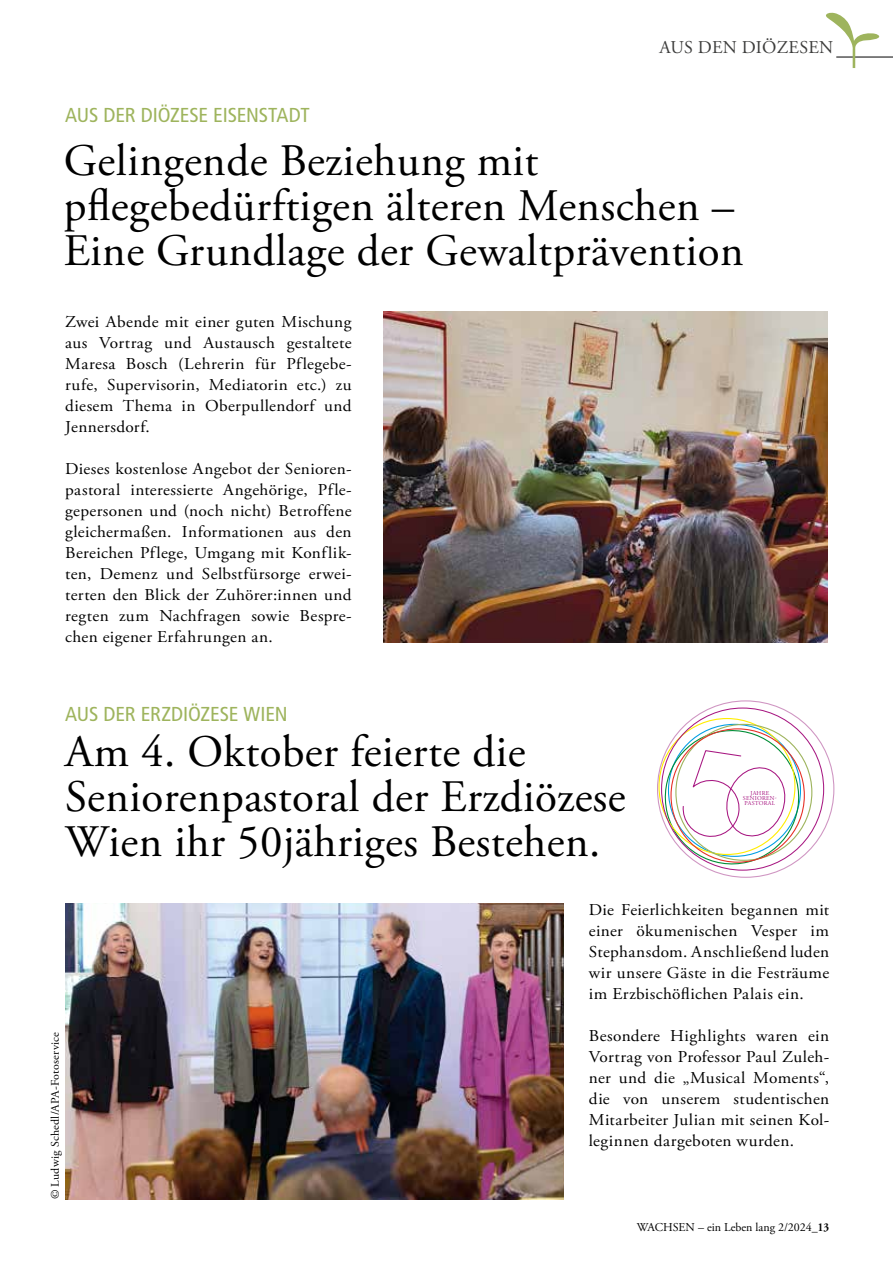
<style>
.page{position:relative;width:893px;height:1263px;background:#fff}
.page>*{position:absolute;margin:0;border:0;box-sizing:border-box;transform-origin:0 0}
.t1{font:45px/45px "Adobe Garamond Pro";letter-spacing:.01em;color:#000}
.t2{font:condensed 20.1px "Frutiger LT Std";letter-spacing:-.01em;color:#9eb45d;scale:1.04 1}
.t3{font:18px "Adobe Garamond Pro";letter-spacing:.015em;color:#3c3c3b}
.t4{font:16.5px/21px "Adobe Garamond Pro";letter-spacing:.025em;color:#000;text-align:justify;scale:1.04 1}
.t5{font:12px "Adobe Garamond Pro";color:#000}
.t6{font:11.55px "Adobe Garamond Pro";letter-spacing:.015em;color:#000;scale:1.04 1}
.t7{font:6px/4.9px "Adobe Garamond Pro";letter-spacing:.04em;color:#a71681;text-align:center}
.s1{font-weight:700}
</style>
<div class="page">
<hr style="left:836px;top:57px;width:57px;height:1px;background:#000">
<svg style="left:826px;top:12px;width:53px;height:56px"></svg>
<img style="left:65px;top:904px;width:498px;height:295px">
<img style="left:384px;top:311px;width:444px;height:331px">
<svg style="left:658px;top:724px;width:147px;height:147px"></svg>
<p class="t2" style="left:65px;top:104px;width:237px">AUS DER DIÖZESE EISENSTADT</p>
<p class="t3" style="left:659px;top:37px;width:175px">AUS DEN DIÖZESEN</p>
<h1 class="t1" style="left:64px;top:140px;width:681px">Gelingende Beziehung mit pflegebedürftigen älteren Menschen –<br>Eine Grundlage der Gewaltprävention</h1>
<p class="t4" style="left:65px;top:312px;width:277px">Zwei Abende mit einer guten Mischung aus Vortrag und Austausch gestaltete Maresa Bosch (Lehrerin für Pflegebe&shy;rufe, Supervisorin, Mediatorin etc.) zu diesem Thema in Oberpullendorf und Jennersdorf.</p>
<p class="t4" style="left:65px;top:459px;width:277px">Dieses kostenlose Angebot der Senioren&shy;pastoral interessierte Angehörige, Pfle&shy;gepersonen und (noch nicht) Betroffene gleichermaßen. Informationen aus den Bereichen Pflege, Umgang mit Konflik&shy;ten, Demenz und Selbstfürsorge erwei&shy;terten den Blick der Zuhörer:innen und regten zum Nachfragen sowie Bespre&shy;chen eigener Erfahrungen an.</p>
<p class="t2" style="left:65px;top:702px;width:215px">AUS DER ERZDIÖZESE WIEN</p>
<h1 class="t1" style="left:65px;top:731px;width:562px">Am 4. Oktober feierte die<br>Seniorenpastoral der Erzdiözese<br>Wien ihr 50jähriges Bestehen.</h1>
<p class="t4" style="left:589px;top:900px;width:233px">Die Feierlichkeiten begannen mit einer ökumenischen Vesper im Stephansdom. Anschließend luden wir unsere Gäste in die Festräume im Erzbischöflichen Palais ein.</p>
<p class="t4" style="left:589px;top:1026px;width:233px">Besondere Highlights waren ein Vortrag von Professor Paul Zuleh&shy;ner und die „Musical Moments“, die von unserem studentischen Mitarbeiter Julian mit seinen Kol&shy;leginnen dargeboten wurden.</p>
<p class="t7" style="left:743px;top:790px;width:35px">JAHRE<br>SENIOREN-<br>PASTORAL</p>
<p class="t6" style="left:48px;top:1199px;width:162px;rotate:-90deg">© Ludwig Schedl/APA-Fotoservice</p>
<p class="t5" style="left:637px;top:1219px;width:194px">WACHSEN – ein Leben lang 2/2024_<span class="s1">13</span></p>
</div>
